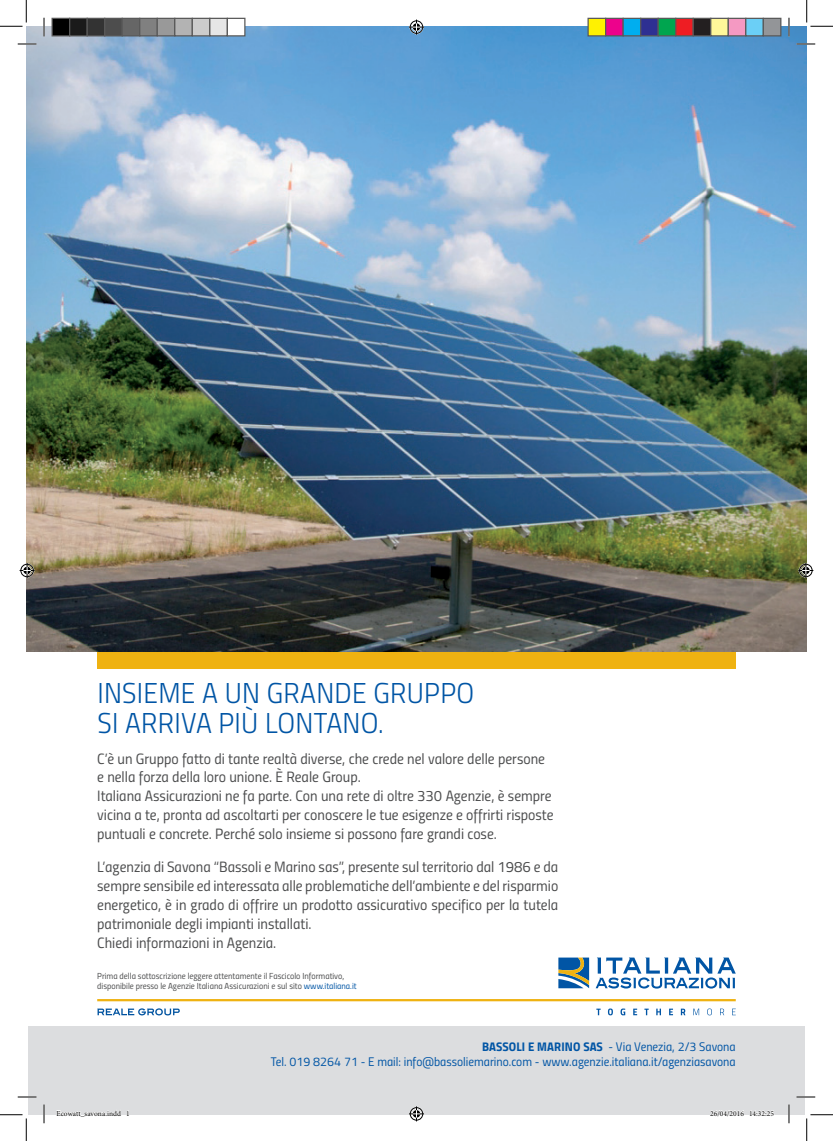
<style>
.page{position:relative;width:833px;height:1141px;background:#fff}
.page>*{position:absolute;margin:0;border:0;box-sizing:border-box;transform-origin:0 0}
.t1{font:28.75px "Titillium Light Upright";letter-spacing:.01em;color:#0155a5}
.t2{font:15px/18.8px "Titillium Regular Upright";color:#4b4c4d;text-align:justify}
.t3{font:12.5px "Titillium Regular Upright";color:#0155a5}
.t4{font:8.75px "Titillium Regular Upright";color:#4b4c4d}
.t5{font:7.5px "Minion Pro";color:#000}
.s1{color:#0155a5}
.s2{font-family:"Titillium Bold Upright"}
</style>
<div class="page">
<div style="left:28px;top:1025px;width:776px;height:89px;background:#dcdddf"></div>
<div style="left:97px;top:652px;width:638px;height:16px;background:#efb211"></div>
<hr style="left:97px;top:998px;width:638px;height:3px;background:#efb211">
<svg style="left:558px;top:957px;width:30px;height:31px"></svg>
<svg style="left:595px;top:957px;width:140px;height:31px"></svg>
<svg style="left:97px;top:1008px;width:83px;height:7px"></svg>
<svg style="left:596px;top:1008px;width:139px;height:7px"></svg>
<img style="left:26px;top:26px;width:780px;height:626px">
<svg style="left:18px;top:43px;width:18px;height:2px"></svg>
<svg style="left:796px;top:43px;width:18px;height:2px"></svg>
<svg style="left:18px;top:1096px;width:18px;height:1px"></svg>
<svg style="left:796px;top:1096px;width:18px;height:1px"></svg>
<svg style="left:43px;top:18px;width:2px;height:18px"></svg>
<svg style="left:43px;top:1104px;width:2px;height:19px"></svg>
<svg style="left:787px;top:18px;width:2px;height:18px"></svg>
<svg style="left:787px;top:1104px;width:2px;height:19px"></svg>
<svg style="left:0;top:0;width:27px;height:27px"></svg>
<svg style="left:0;top:1114px;width:27px;height:26px"></svg>
<svg style="left:806px;top:0;width:26px;height:27px"></svg>
<svg style="left:806px;top:1114px;width:26px;height:26px"></svg>
<svg style="left:409px;top:20px;width:15px;height:15px"></svg>
<svg style="left:409px;top:1106px;width:15px;height:15px"></svg>
<svg style="left:20px;top:563px;width:15px;height:15px"></svg>
<svg style="left:797px;top:563px;width:15px;height:15px"></svg>
<div style="left:52px;top:18px;width:18px;height:18px;background:#000"></div>
<div style="left:51px;top:18px;width:19px;height:18px;border:1px solid #595959"></div>
<div style="left:70px;top:18px;width:17px;height:18px;background:#1a1a1a"></div>
<div style="left:69px;top:18px;width:19px;height:18px;border:1px solid #595959"></div>
<div style="left:87px;top:18px;width:18px;height:18px;background:#333"></div>
<div style="left:86px;top:18px;width:19px;height:18px;border:1px solid #595959"></div>
<div style="left:105px;top:18px;width:17px;height:18px;background:#4d4d4d"></div>
<div style="left:104px;top:18px;width:19px;height:18px;border:1px solid #595959"></div>
<div style="left:122px;top:18px;width:18px;height:18px;background:#666"></div>
<div style="left:121px;top:18px;width:19px;height:18px;border:1px solid #595959"></div>
<div style="left:140px;top:18px;width:17px;height:18px;background:#808080"></div>
<div style="left:139px;top:18px;width:19px;height:18px;border:1px solid #595959"></div>
<div style="left:157px;top:18px;width:18px;height:18px;background:#999"></div>
<div style="left:156px;top:18px;width:19px;height:18px;border:1px solid #595959"></div>
<div style="left:175px;top:18px;width:17px;height:18px;background:#b3b3b3"></div>
<div style="left:174px;top:18px;width:19px;height:18px;border:1px solid #595959"></div>
<div style="left:192px;top:18px;width:18px;height:18px;background:#ccc"></div>
<div style="left:191px;top:18px;width:19px;height:18px;border:1px solid #595959"></div>
<div style="left:210px;top:18px;width:17px;height:18px;background:#e6e6e6"></div>
<div style="left:209px;top:18px;width:19px;height:18px;border:1px solid #595959"></div>
<div style="left:227px;top:18px;width:18px;height:18px;background:#fff"></div>
<div style="left:226px;top:18px;width:19px;height:18px;border:1px solid #595959"></div>
<div style="left:587px;top:18px;width:18px;height:18px;background:#fff101"></div>
<div style="left:587px;top:18px;width:19px;height:18px;border:1px solid #595959"></div>
<div style="left:605px;top:18px;width:17px;height:18px;background:#ed028c"></div>
<div style="left:604px;top:18px;width:19px;height:18px;border:1px solid #595959"></div>
<div style="left:622px;top:18px;width:18px;height:18px;background:#00aeef"></div>
<div style="left:622px;top:18px;width:19px;height:18px;border:1px solid #595959"></div>
<div style="left:640px;top:18px;width:17px;height:18px;background:#2e3092"></div>
<div style="left:639px;top:18px;width:19px;height:18px;border:1px solid #595959"></div>
<div style="left:657px;top:18px;width:18px;height:18px;background:#00a54f"></div>
<div style="left:657px;top:18px;width:19px;height:18px;border:1px solid #595959"></div>
<div style="left:675px;top:18px;width:17px;height:18px;background:#ee1d23"></div>
<div style="left:674px;top:18px;width:19px;height:18px;border:1px solid #595959"></div>
<div style="left:692px;top:18px;width:18px;height:18px;background:#231f20"></div>
<div style="left:692px;top:18px;width:19px;height:18px;border:1px solid #595959"></div>
<div style="left:710px;top:18px;width:17px;height:18px;background:#fff79a"></div>
<div style="left:709px;top:18px;width:19px;height:18px;border:1px solid #595959"></div>
<div style="left:727px;top:18px;width:18px;height:18px;background:#f499c2"></div>
<div style="left:727px;top:18px;width:19px;height:18px;border:1px solid #595959"></div>
<div style="left:745px;top:18px;width:17px;height:18px;background:#6bcff6"></div>
<div style="left:744px;top:18px;width:19px;height:18px;border:1px solid #595959"></div>
<div style="left:762px;top:18px;width:18px;height:18px;background:#939598"></div>
<div style="left:762px;top:18px;width:19px;height:18px;border:1px solid #595959"></div>
<svg style="left:56px;top:1110px;width:73px;height:5px"></svg>
<svg style="left:709px;top:1110px;width:34px;height:5px"></svg>
<svg style="left:749px;top:1110px;width:24px;height:5px"></svg>
<p class="t1" style="left:97px;top:671px;width:378px">INSIEME A UN GRANDE GRUPPO</p>
<p class="t1" style="left:97px;top:701px;width:288px">SI ARRIVA PIÙ LONTANO.</p>
<p class="t2" style="left:97px;top:748px;width:449px">C’è un Gruppo fatto di tante realtà diverse, che crede nel valore delle persone</p>
<p class="t2" style="left:97px;top:766px;width:265px">e nella forza della loro unione. È Reale Group.</p>
<p class="t2" style="left:97px;top:785px;width:455px">Italiana Assicurazioni ne fa parte. Con una rete di oltre 330 Agenzie, è sempre</p>
<p class="t2" style="left:97px;top:804px;width:457px">vicina a te, pronta ad ascoltarti per conoscere le tue esigenze e offrirti risposte</p>
<p class="t2" style="left:97px;top:823px;width:401px">puntuali e concrete. Perché solo insieme si possono fare grandi cose.</p>
<p class="t2" style="left:97px;top:856px;width:462px">L’agenzia di Savona “Bassoli e Marino sas”, presente sul territorio dal 1986 e da sempre sensibile ed interessata alle problematiche dell’ambiente e del risparmio energetico, è in grado di offrire un prodotto assicurativo specifico per la tutela patrimoniale degli impianti installati.</p>
<p class="t2" style="left:97px;top:931px;width:180px">Chiedi informazioni in Agenzia.</p>
<p class="t4" style="left:97px;top:968px;width:248px">Prima della sottoscrizione leggere attentamente il Fascicolo Informativo,</p>
<p class="t4" style="left:97px;top:978px;width:261px">disponibile presso le Agenzie Italiana Assicurazioni e sul sito <span class="s1">www.italiana.it</span></p>
<p class="t3" style="left:482px;top:1037px;width:255px"><span class="s2">BASSOLI E MARINO SAS</span> - Via Venezia, 2/3 Savona</p>
<p class="t3" style="left:271px;top:1052px;width:466px">Tel. 019 8264 71 - E mail: info@bassoliemarino.com - www.agenzie.italiana.it/agenziasavona</p>
<p class="t5" style="left:56px;top:1108px;width:75px">Ecowatt_savona.indd 1</p>
<p class="t5" style="left:709px;top:1108px;width:65px">26/04/2016 14:32:25</p>
</div>
